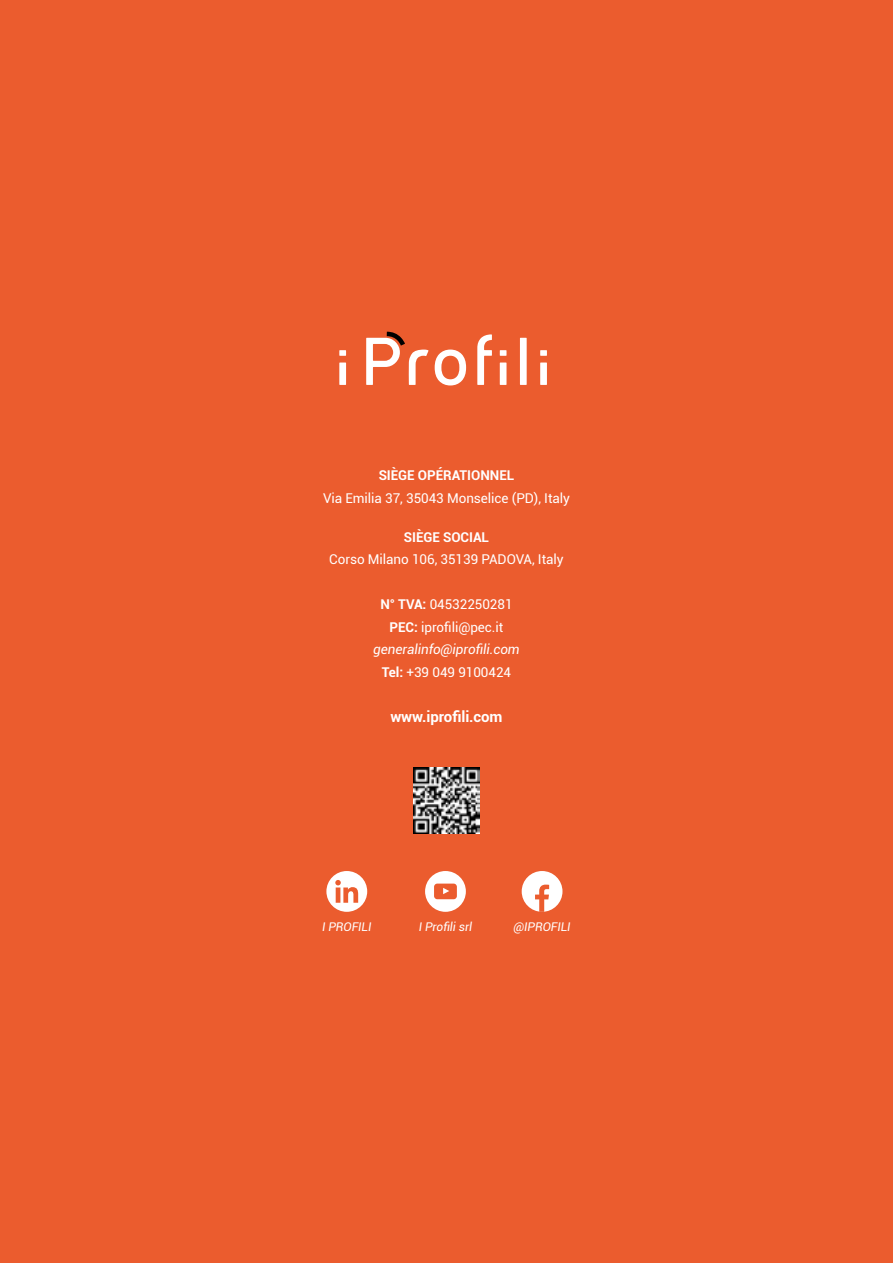
<style>
.page{position:relative;width:893px;height:1263px;background:#eb5c2e}
.page>*{position:absolute;margin:0;border:0;box-sizing:border-box;transform-origin:0 0}
.t1{font:700 15px "Roboto";letter-spacing:-.005em;color:#fff}
.t2{font:13.5px/22.5px "Roboto";letter-spacing:-.005em;color:#fff;text-align:center}
.t3{font:700 13.5px "Roboto";letter-spacing:-.005em;color:#fff}
.t4{font:italic 12px "Roboto";letter-spacing:-.005em;color:#fff}
.s1{font-weight:700}
.s2{font-style:italic}
</style>
<div class="page">
<svg style="left:339px;top:350px;width:7px;height:35px"></svg>
<svg style="left:435px;top:350px;width:31px;height:35px"></svg>
<svg style="left:477px;top:334px;width:15px;height:51px"></svg>
<svg style="left:500px;top:350px;width:6px;height:35px"></svg>
<div style="left:520px;top:338px;width:7px;height:47px;background:#fff"></div>
<svg style="left:540px;top:350px;width:7px;height:35px"></svg>
<svg style="left:366px;top:331px;width:63px;height:54px"></svg>
<div style="left:522px;top:871px;width:40px;height:41px;background:#fff;border-radius:50%"></div>
<svg style="left:535px;top:885px;width:14px;height:27px"></svg>
<svg style="left:326px;top:871px;width:41px;height:41px"></svg>
<svg style="left:425px;top:871px;width:41px;height:41px"></svg>
<img style="left:413px;top:767px;width:66px;height:66px">
<p class="t3" style="left:379px;top:466px;width:137px">SIÈGE OPÉRATIONNEL</p>
<p class="t2" style="left:323px;top:486px;width:248px">Via Emilia 37, 35043 Monselice (PD), Italy</p>
<p class="t3" style="left:404px;top:527px;width:87px">SIÈGE SOCIAL</p>
<p class="t2" style="left:329px;top:548px;width:236px">Corso Milano 106, 35139 PADOVA, Italy</p>
<p class="t2" style="left:373px;top:593px;width:148px"><span class="s1">N° TVA:</span> 04532250281<br><span class="s1">PEC:</span> iprofili@pec.it <span class="s2">generalinfo@iprofili.com<br></span><span class="s1">Tel:</span> +39 049 9100424</p>
<p class="t1" style="left:390px;top:706px;width:114px">www.iprofili.com</p>
<p class="t4" style="left:322px;top:919px;width:51px">I PROFILI</p>
<p class="t4" style="left:419px;top:919px;width:55px">I Profili srl</p>
<p class="t4" style="left:514px;top:918px;width:59px">@IPROFILI</p>
</div>
